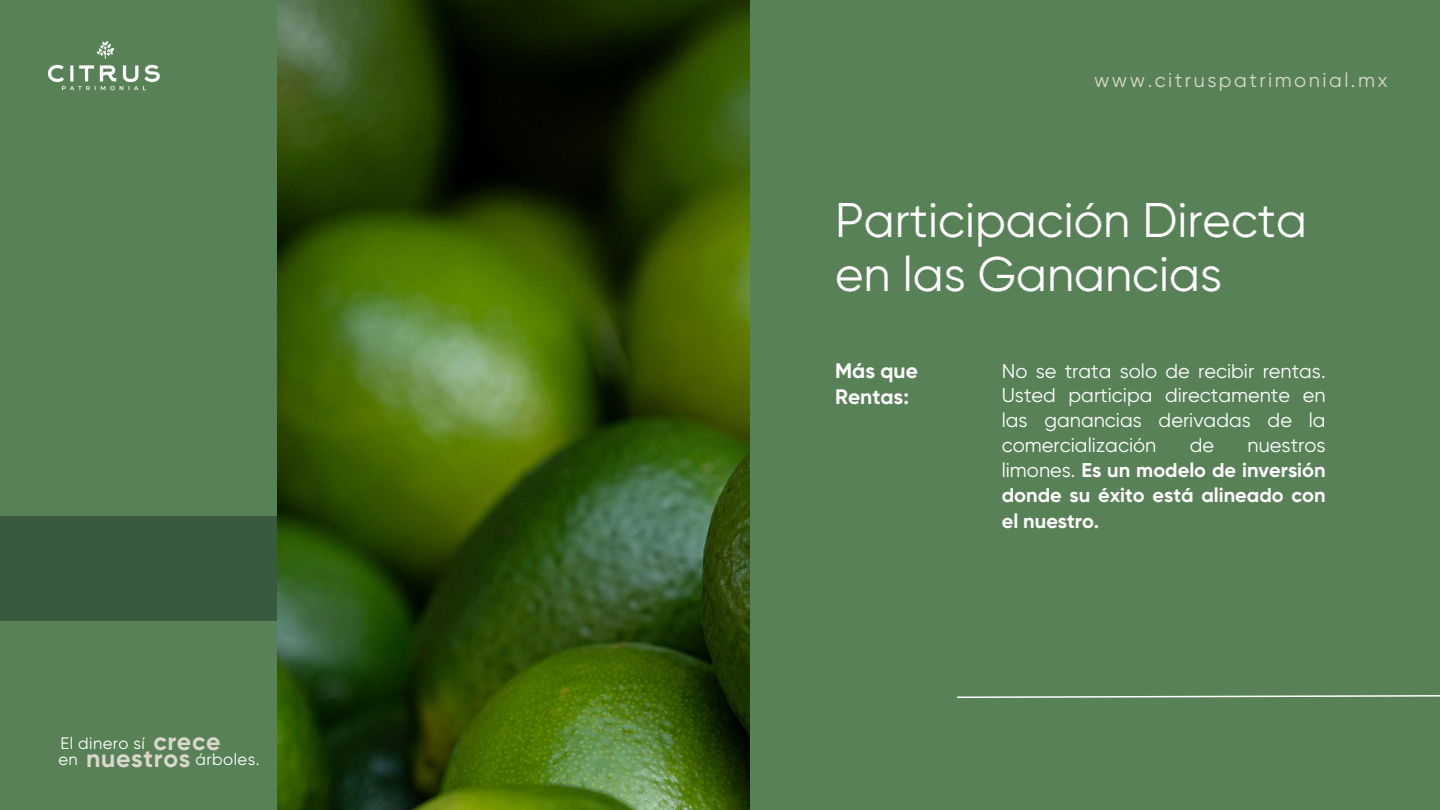
<style>
.page{position:relative;width:1440px;height:810px;background:#588157}
.page>*{position:absolute;margin:0;border:0;box-sizing:border-box;transform-origin:0 0}
.t1{font:48.6px/53.4px "Gilroy";color:#fff}
.t2{font:700 24.9px "Gilroy";letter-spacing:.025em;color:#dad7cd}
.t3{font:700 21px/26.2px "Gilroy";color:#fff}
.t4{font:20px/24.8px "Gilroy";color:#fff;text-align:justify}
.t5{font:700 20px/25.2px "Gilroy";color:#fff;text-align:justify}
.t6{font:20px "Gilroy";letter-spacing:.125em;color:#dad7cd}
.t7{font:16.6px "Gilroy";letter-spacing:.025em;color:#fff}
.s1{font-weight:400}
</style>
<div class="page">
<img style="left:47px;top:41px;width:113px;height:50px">
<div style="left:0;top:516px;width:720px;height:105px;background:#3a5a40"></div>
<img style="left:277px;top:0;width:473px;height:810px">
<svg style="left:957px;top:695px;width:483px;height:3px"></svg>
<p class="t7" style="left:60px;top:734px;width:86px">El dinero sí</p>
<h2 class="t2" style="left:153px;top:726px;width:69px">crece</h2>
<p class="t7" style="left:58px;top:750px;width:21px">en</p>
<p class="t2" style="left:86px;top:743px;width:106px">nuestros</p>
<h4 class="t7" style="left:196px;top:750px;width:65px">árboles.</h4>
<h2 class="t6" style="left:1094px;top:68px;width:295px">www.citruspatrimonial.mx</h2>
<h4 class="t1" style="left:835px;top:194px;width:473px">Participación Directa en las Ganancias</h4>
<h3 class="t3" style="left:835px;top:358px;width:84px">Más que<br>Rentas:</h3>
<h1 class="t4" style="left:1002px;top:358px;width:325px">No se trata solo de recibir rentas.<br>Usted participa directamente en las ganancias derivadas de la comercialización</h1>
<h1 class="t4" style="left:1190px;top:433px;width:26px">de</h1>
<h1 class="t5" style="left:1002px;top:432px;width:325px;text-indent:246px"><span class="s1">nuestros limones.</span> Es un modelo de inversión donde su éxito está alineado con el nuestro.</h1>
</div>
